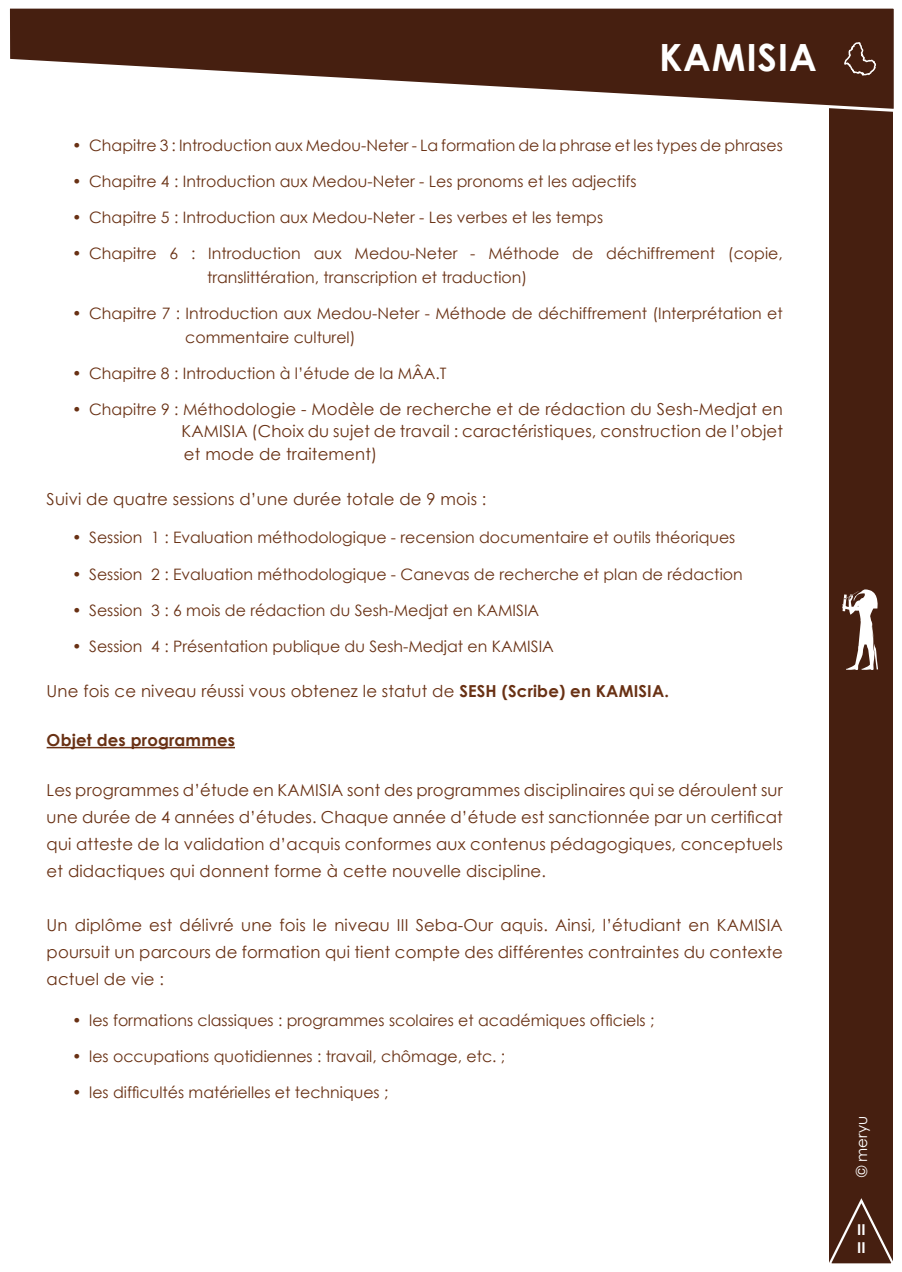
<style>
.page{position:relative;width:902px;height:1272px;background:#fff}
.page>*{position:absolute;margin:0;border:0;box-sizing:border-box;transform-origin:0 0}
.t1{font:700 37.5px "Century Gothic";letter-spacing:.02em;color:#fff}
.t2{font:16.5px/27px "Century Gothic";letter-spacing:.01em;color:#693114;text-align:justify}
.t3{font:700 16.5px "Century Gothic";letter-spacing:.01em;color:#693114}
.t4{font:15.75px/24px "Century Gothic";color:#693114}
.t5{font:15px "Century Gothic";color:#fff}
.t6{font:700 15px/18px "Century Gothic";color:#fff}
.s1{font-size:15.75px}
.s2{font-weight:700}
</style>
<div class="page">
<hr style="left:47px;top:746px;width:188px;height:2px;background:#693114">
<div style="left:829px;top:9px;width:64px;height:1254px;background:#461f10"></div>
<svg style="left:9px;top:8px;width:885px;height:104px"></svg>
<svg style="left:829px;top:1198px;width:64px;height:66px"></svg>
<svg style="left:842px;top:589px;width:36px;height:81px"></svg>
<svg style="left:843px;top:41px;width:34px;height:39px"></svg>
<h1 class="t1" style="left:659px;top:29px;width:159px">KAMISIA</h1>
<p class="t4" style="left:72px;top:132px;width:712px">• Chapitre 3 : Introduction aux Medou-Neter - La formation de la phrase et les types de phrases</p>
<p class="t4" style="left:72px;top:168px;width:565px">• Chapitre 4 : Introduction aux Medou-Neter - Les pronoms et les adjectifs</p>
<p class="t4" style="left:72px;top:205px;width:532px">• Chapitre 5 : Introduction aux Medou-Neter - Les verbes et les temps</p>
<p class="t4" style="left:207px;top:241px;width:577px;text-indent:-135px">• Chapitre 6 : Introduction aux Medou-Neter - Méthode de déchiffrement (copie, translittération, transcription et traduction)</p>
<p class="t4" style="left:185px;top:301px;width:599px;text-indent:-113px">• Chapitre 7 : Introduction aux Medou-Neter - Méthode de déchiffrement (Interprétation et commentaire culturel)</p>
<p class="t4" style="left:72px;top:361px;width:376px">• Chapitre 8 : Introduction à l’étude de la MÂA.T</p>
<p class="t2" style="left:182px;top:397px;width:603px;line-height:22.5px;text-indent:-109px"><span class="s1">• Chapitre 9 : Méth</span>odologie - Modèle de recherche et de rédaction du Sesh-Medjat en KAMISIA (Choix du sujet de travail : caractéristiques, construction de l’objet et mode de traitement)</p>
<p class="t2" style="left:47px;top:485px;width:441px">Suivi de quatre sessions d’une durée totale de 9 mois :</p>
<p class="t4" style="left:72px;top:525px;width:664px">• Session 1 : Evaluation méthodologique - recension documentaire et outils théoriques</p>
<p class="t4" style="left:72px;top:561px;width:672px">• Session 2 : Evaluation méthodologique - Canevas de recherche et plan de rédaction</p>
<p class="t4" style="left:72px;top:597px;width:468px">• Session 3 : 6 mois de rédaction du Sesh-Medjat en KAMISIA</p>
<p class="t4" style="left:72px;top:633px;width:483px">• Session 4 : Présentation publique du Sesh-Medjat en KAMISIA</p>
<p class="t2" style="left:47px;top:676px;width:624px">Une fois ce niveau réussi vous obtenez le statut de <span class="s2">SESH (Scribe) en KAMISIA.</span></p>
<p class="t3" style="left:47px;top:727px;width:190px">Objet des programmes</p>
<p class="t2" style="left:47px;top:775px;width:737px">Les programmes d’étude en KAMISIA sont des programmes disciplinaires qui se déroulent sur une durée de 4 années d’études. Chaque année d’étude est sanctionnée par un certificat qui atteste de la validation d’acquis conformes aux contenus pédagogiques, conceptuels et didactiques qui donnent forme à cette nouvelle discipline.</p>
<p class="t2" style="left:47px;top:910px;width:737px">Un diplôme est délivré une fois le niveau III Seba-Our aquis. Ainsi, l’étudiant en KAMISIA poursuit un parcours de formation qui tient compte des différentes contraintes du contexte actuel de vie :</p>
<p class="t4" style="left:72px;top:1008px;width:583px">• les formations classiques : programmes scolaires et académiques officiels ;</p>
<p class="t4" style="left:72px;top:1044px;width:434px">• les occupations quotidiennes : travail, chômage, etc. ;</p>
<p class="t4" style="left:72px;top:1080px;width:318px">• les difficultés matérielles et techniques ;</p>
<p class="t5" style="left:851px;top:1176px;width:62px;rotate:-90deg">© meryu</p>
<p class="t6" style="left:857px;top:1219px;width:10px">II<br>II</p>
</div>
